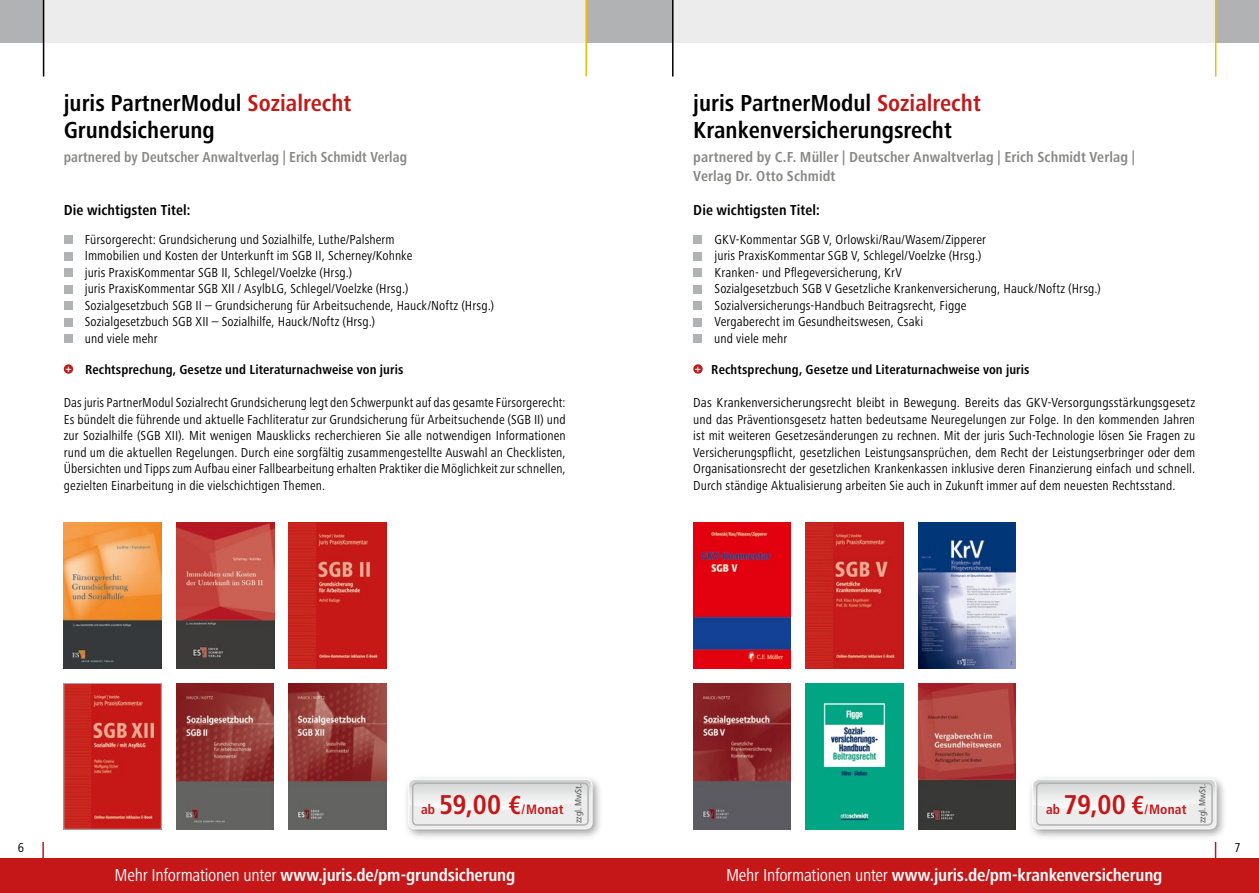
<style>
.page{position:relative;width:1259px;height:893px;background:#fff}
.page>*{position:absolute;margin:0;border:0;box-sizing:border-box;transform-origin:0 0}
.t1{font:700 condensed 24px/27px "Frutiger Next Pro";color:#000}
.t2{font:700 condensed 18px "Frutiger Next Pro";letter-spacing:-.015em;color:#fff}
.t3{font:700 condensed 15px/19.5px "Frutiger Next Pro";letter-spacing:.005em;color:#878786}
.t4{font:700 condensed 15px "Frutiger Next Pro";letter-spacing:.005em;color:#878786;scale:.95 1}
.t5{font:700 condensed 15px "Frutiger Next Pro";letter-spacing:.005em;color:#000}
.t6{font:condensed 13.5px/16.5px "Frutiger Next Pro";letter-spacing:.01em;color:#000}
.t7{font:700 condensed 13.5px "Frutiger Next Pro";letter-spacing:.01em;color:#000}
.t8{font:700 condensed 13.5px "Frutiger";letter-spacing:.015em;color:#c51718}
.t9{font:condensed 9px "Frutiger";color:#565656}
.s1{color:#c51718}
.s2{font-size:10.5px;color:#fff}
.s3{font-size:27px}
.s4{font-family:"Frutiger Next Pro";font-size:27px}
.s5{font-weight:400}
</style>
<div class="page">
<div style="left:43px;top:0;width:544px;height:43px;background:#ececed"></div>
<div style="left:672px;top:0;width:544px;height:43px;background:#ececed"></div>
<div style="left:0;top:0;width:43px;height:43px;background:#b1b2b3"></div>
<div style="left:1216px;top:0;width:43px;height:43px;background:#b1b2b3"></div>
<div style="left:587px;top:0;width:85px;height:43px;background:#b1b2b3"></div>
<hr style="left:1215px;top:0;width:1px;height:77px;background:#fbb800">
<hr style="left:43px;top:0;width:1px;height:77px;background:#000">
<hr style="left:672px;top:0;width:1px;height:77px;background:#000">
<hr style="left:585px;top:0;width:2px;height:76px;background:#fbb800">
<hr style="left:42px;top:842px;width:2px;height:51px;background:#c51718">
<hr style="left:1214px;top:842px;width:2px;height:51px;background:#c51718">
<div style="left:0;top:859px;width:1259px;height:34px;background:#c51718"></div>
<div style="left:64px;top:235px;width:8px;height:9px;background:#b1b2b3"></div>
<div style="left:64px;top:252px;width:8px;height:8px;background:#b1b2b3"></div>
<div style="left:64px;top:268px;width:8px;height:9px;background:#b1b2b3"></div>
<div style="left:64px;top:285px;width:8px;height:8px;background:#b1b2b3"></div>
<div style="left:64px;top:301px;width:8px;height:9px;background:#b1b2b3"></div>
<div style="left:64px;top:318px;width:8px;height:8px;background:#b1b2b3"></div>
<div style="left:64px;top:334px;width:8px;height:9px;background:#b1b2b3"></div>
<div style="left:64px;top:364px;width:9px;height:10px;background:#c51718;border-radius:50%"></div>
<img style="left:66px;top:685px;width:93px;height:142px">
<img style="left:64px;top:523px;width:97px;height:145px">
<img style="left:176px;top:683px;width:98px;height:146px">
<img style="left:176px;top:522px;width:98px;height:146px">
<img style="left:289px;top:683px;width:97px;height:146px">
<img style="left:289px;top:523px;width:97px;height:145px">
<div style="left:403px;top:774px;width:200px;height:66px;background:#000;opacity:.39"></div>
<div style="left:409px;top:779px;width:183px;height:50px;background:#ececed;border-radius:6px"></div>
<svg style="left:409px;top:779px;width:183px;height:31px"></svg>
<div style="left:408px;top:779px;width:184px;height:50px;border:1px solid #fff;border-radius:6px"></div>
<div style="left:412px;top:782px;width:177px;height:44px;border:2px solid #b1b2b3;border-radius:4px"></div>
<div style="left:693px;top:235px;width:9px;height:9px;background:#b1b2b3"></div>
<div style="left:693px;top:252px;width:9px;height:8px;background:#b1b2b3"></div>
<div style="left:693px;top:268px;width:9px;height:9px;background:#b1b2b3"></div>
<div style="left:693px;top:285px;width:9px;height:8px;background:#b1b2b3"></div>
<div style="left:693px;top:301px;width:9px;height:9px;background:#b1b2b3"></div>
<div style="left:693px;top:318px;width:9px;height:8px;background:#b1b2b3"></div>
<div style="left:693px;top:334px;width:9px;height:9px;background:#b1b2b3"></div>
<div style="left:693px;top:364px;width:9px;height:10px;background:#c51718;border-radius:50%"></div>
<img style="left:693px;top:683px;width:98px;height:146px">
<img style="left:806px;top:683px;width:97px;height:146px">
<img style="left:918px;top:683px;width:97px;height:146px">
<img style="left:806px;top:523px;width:97px;height:145px">
<img style="left:693px;top:523px;width:98px;height:145px">
<div style="left:1027px;top:774px;width:200px;height:66px;background:#000;opacity:.39"></div>
<div style="left:1032px;top:779px;width:184px;height:50px;background:#ececed;border-radius:6px"></div>
<svg style="left:1032px;top:779px;width:184px;height:31px"></svg>
<div style="left:1032px;top:779px;width:184px;height:50px;border:1px solid #fff;border-radius:6px"></div>
<div style="left:1036px;top:782px;width:176px;height:44px;border:2px solid #b1b2b3;border-radius:4px"></div>
<img style="left:918px;top:522px;width:97px;height:146px">
<h1 class="t1" style="left:64px;top:89px;width:289px">juris PartnerModul <span class="s1">Sozialrecht<br></span>Grundsicherung</h1>
<p class="t4" style="left:64px;top:148px;width:363px">partnered by Deutscher Anwaltverlag | Erich Schmidt Verlag</p>
<p class="t5" style="left:64px;top:201px;width:128px">Die wichtigsten Titel:</p>
<p class="t6" style="left:85px;top:231px;width:411px">Fürsorgerecht: Grundsicherung und Sozialhilfe, Luthe/Palsherm<br>Immobilien und Kosten der Unterkunft im SGB II, Scherney/Kohnke<br>juris PraxisKommentar SGB II, Schlegel/Voelzke (Hrsg.)<br>juris PraxisKommentar SGB XII / AsylbLG, Schlegel/Voelzke (Hrsg.)<br>Sozialgesetzbuch SGB II – Grundsicherung für Arbeitsuchende, Hauck/Noftz (Hrsg.)<br>Sozialgesetzbuch SGB XII – Sozialhilfe, Hauck/Noftz (Hrsg.)<br>und viele mehr</p>
<p class="t7" style="left:65px;top:361px;width:339px"><span class="s2">+</span> Rechtsprechung, Gesetze und Literaturnachweise von juris</p>
<p class="t6" style="left:64px;top:394px;width:503px;text-align:justify">Das juris PartnerModul Sozialrecht Grundsicherung legt den Schwerpunkt auf das gesamte Fürsorgerecht:<br>Es bündelt die führende und aktuelle Fachliteratur zur Grundsicherung für Arbeitsuchende (SGB II) und zur Sozialhilfe (SGB XII). Mit wenigen Mausklicks recherchieren Sie alle notwendigen Informationen rund um die aktuellen Regelungen. Durch eine sorgfältig zusammengestellte Auswahl an Checklisten, Übersichten und Tipps zum Aufbau einer Fallbearbeitung erhalten Praktiker die Möglichkeit zur schnellen, gezielten Einarbeitung in die vielschichtigen Themen.</p>
<h1 class="t1" style="left:693px;top:89px;width:289px">juris PartnerModul <span class="s1">Sozialrecht<br></span>Krankenversicherungsrecht</h1>
<p class="t3" style="left:693px;top:147px;width:443px">partnered by C.F. Müller | Deutscher Anwaltverlag | Erich Schmidt Verlag |<br>Verlag Dr. Otto Schmidt</p>
<p class="t5" style="left:693px;top:201px;width:128px">Die wichtigsten Titel:</p>
<p class="t6" style="left:714px;top:231px;width:388px">GKV-Kommentar SGB V, Orlowski/Rau/Wasem/Zipperer<br>juris PraxisKommentar SGB V, Schlegel/Voelzke (Hrsg.)<br>Kranken- und Pflegeversicherung, KrV<br>Sozialgesetzbuch SGB V Gesetzliche Krankenversicherung, Hauck/Noftz (Hrsg.)<br>Sozialversicherungs-Handbuch Beitragsrecht, Figge<br>Vergaberecht im Gesundheitswesen, Csaki<br>und viele mehr</p>
<p class="t7" style="left:695px;top:361px;width:336px"><span class="s2">+</span> Rechtsprechung, Gesetze und Literaturnachweise von juris</p>
<p class="t6" style="left:693px;top:394px;width:503px;text-align:justify">Das Krankenversicherungsrecht bleibt in Bewegung. Bereits das GKV-Versorgungsstärkungsgesetz und das Präventionsgesetz hatten bedeutsame Neuregelungen zur Folge. In den kommenden Jahren ist mit weiteren Gesetzesänderungen zu rechnen. Mit der juris Such-Technologie lösen Sie Fragen zu Versicherungspflicht, gesetzlichen Leistungsansprüchen, dem Recht der Leistungserbringer oder dem Organisationsrecht der gesetzlichen Krankenkassen inklusive deren Finanzierung einfach und schnell.<br>Durch ständige Aktualisierung arbeiten Sie auch in Zukunft immer auf dem neuesten Rechtsstand.</p>
<p class="t8" style="left:421px;top:801px;width:144px">ab <span class="s3">59,00</span> <span class="s4">€</span>/Monat</p>
<p class="t9" style="left:573px;top:823px;width:41px;rotate:-90deg">zzgl. MwSt.</p>
<p class="t8" style="left:1046px;top:801px;width:142px">ab <span class="s3">79,00</span> <span class="s4">€</span>/Monat</p>
<p class="t9" style="left:1197px;top:823px;width:41px;rotate:-90deg">zzgl. MwSt.</p>
<p class="t6" style="left:18px;top:839px;width:8px">6</p>
<p class="t6" style="left:1234px;top:839px;width:8px">7</p>
<h2 class="t2" style="left:114px;top:865px;width:402px"><span class="s5">Mehr Informationen unter</span> www.juris.de/pm-grundsicherung</h2>
<h2 class="t2" style="left:726px;top:865px;width:438px"><span class="s5">Mehr Informationen unter</span> www.juris.de/pm-krankenversicherung</h2>
</div>
